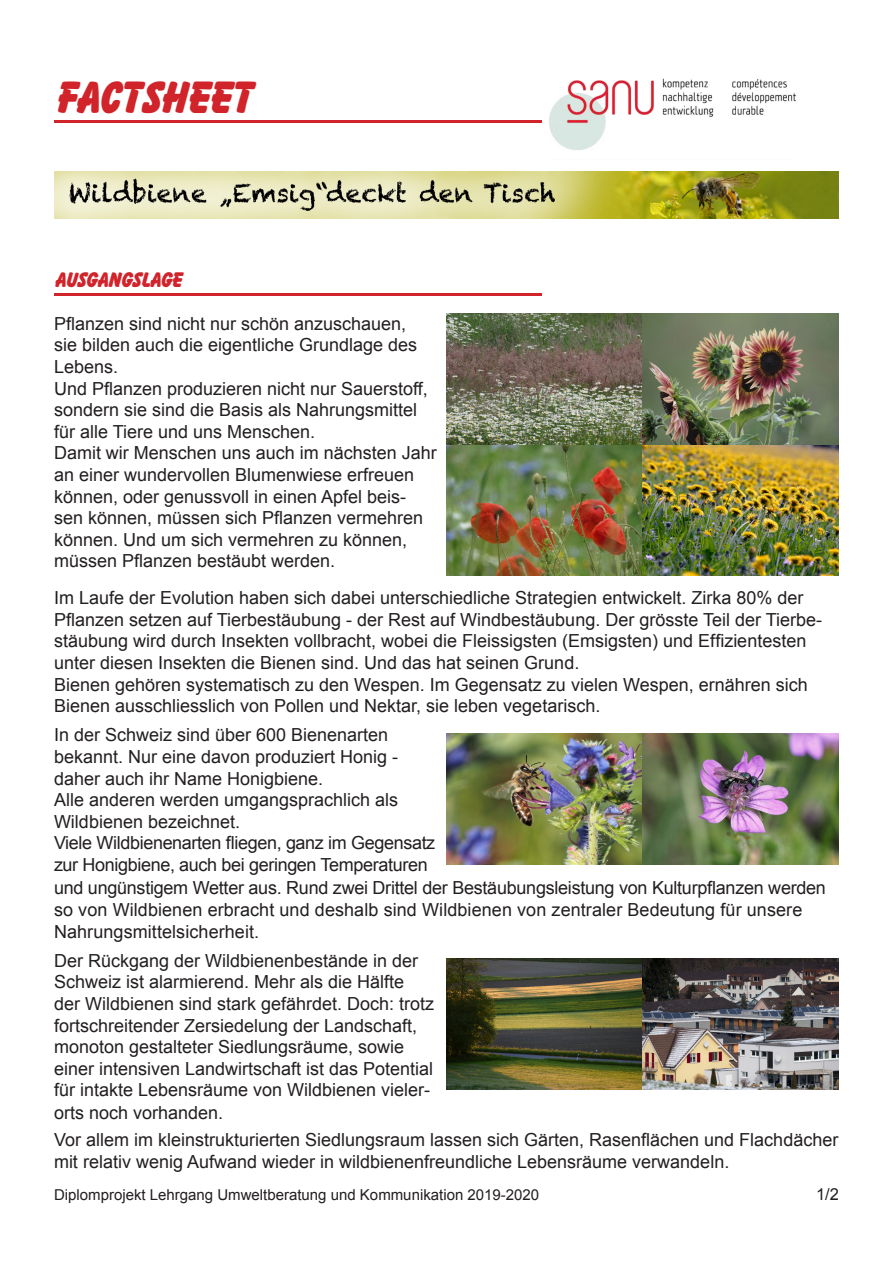
<style>
.page{position:relative;width:893px;height:1263px;background:#fff}
.page>*{position:absolute;margin:0;border:0;box-sizing:border-box;transform-origin:0 0}
.t1{font:45px "BA10";color:#d1232a}
.t2{font:21px "BA10";color:#d1232a}
.t3{font:18px/21.6px "Arial";color:#231f20}
.t4{font:18px/21.6px "Arial";letter-spacing:-.02em;color:#231f20}
.t5{font:16.5px "Arial";color:#231f20}
.t6{font:15px "Arial";color:#231f20}
</style>
<div class="page">
<img style="left:54px;top:171px;width:785px;height:47px">
<img style="left:541px;top:78px;width:256px;height:72px">
<img style="left:446px;top:314px;width:393px;height:261px">
<img style="left:446px;top:733px;width:393px;height:131px">
<img style="left:446px;top:959px;width:393px;height:131px">
<hr style="left:54px;top:121px;width:487px;height:2px;background:#d1232a">
<hr style="left:54px;top:293px;width:487px;height:3px;background:#d1232a">
<p class="t1" style="left:54px;top:70px;width:198px">FACTSHEET</p>
<p class="t2" style="left:54px;top:267px;width:129px">AUSGANGSLAGE</p>
<p class="t3" style="left:54px;top:313px;width:365px">Pflanzen sind nicht nur schön anzuschauen, sie bilden auch die eigentliche Grundlage des<br>Lebens.</p>
<p class="t3" style="left:54px;top:378px;width:375px">Und Pflanzen produzieren nicht nur Sauerstoff,</p>
<p class="t3" style="left:54px;top:399px;width:365px">sondern sie sind die Basis als Nahrungsmittel für alle Tiere und uns Menschen.</p>
<p class="t3" style="left:54px;top:442px;width:384px">Damit wir Menschen uns auch im nächsten Jahr an einer wundervollen Blumenwiese erfreuen können, oder genussvoll in einen Apfel beis&shy;sen können, müssen sich Pflanzen vermehren können. Und um sich vermehren zu können, müssen Pflanzen bestäubt werden.</p>
<p class="t3" style="left:54px;top:587px;width:770px">Im Laufe der Evolution haben sich dabei unterschiedliche Strategien entwickelt. Zirka 80% der Pflanzen setzen auf Tierbestäubung - der Rest auf Windbestäubung. Der grösste Teil der Tierbe&shy;stäubung wird durch Insekten vollbracht, wobei die Fleissigsten (Emsigsten) und Effizientesten unter diesen Insekten die Bienen sind. Und das hat seinen Grund.</p>
<p class="t3" style="left:54px;top:674px;width:755px">Bienen gehören systematisch zu den Wespen. Im Gegensatz zu vielen Wespen, ernähren sich<br>Bienen ausschliesslich von Pollen und Nektar, sie leben vegetarisch.</p>
<p class="t3" style="left:54px;top:724px;width:336px">In der Schweiz sind über 600 Bienenarten</p>
<p class="t3" style="left:54px;top:746px;width:346px">bekannt. Nur eine davon produziert Honig -</p>
<p class="t3" style="left:54px;top:768px;width:271px">daher auch ihr Name Honigbiene.</p>
<p class="t3" style="left:54px;top:789px;width:346px">Alle anderen werden umgangsprachlich als<br>Wildbienen bezeichnet.</p>
<p class="t4" style="left:54px;top:832px;width:383px">Viele Wildbienenarten fliegen, ganz im Gegensatz zur Honigbiene, auch bei geringen Temperaturen</p>
<p class="t3" style="left:54px;top:877px;width:773px">und ungünstigem Wetter aus. Rund zwei Drittel der Bestäubungsleistung von Kulturpflanzen werden so von Wildbienen erbracht und deshalb sind Wildbienen von zentraler Bedeutung für unsere<br>Nahrungsmittelsicherheit.</p>
<p class="t3" style="left:54px;top:950px;width:382px">Der Rückgang der Wildbienenbestände in der Schweiz ist alarmierend. Mehr als die Hälfte der Wildbienen sind stark gefährdet. Doch: trotz fortschreitender Zersiedelung der Landschaft, monoton gestalteter Siedlungsräume, sowie einer intensiven Landwirtschaft ist das Potential für intakte Lebensräume von Wildbienen vieler-</p>
<p class="t3" style="left:54px;top:1102px;width:171px">orts noch vorhanden.</p>
<p class="t3" style="left:54px;top:1129px;width:786px">Vor allem im kleinstrukturierten Siedlungsraum lassen sich Gärten, Rasenflächen und Flachdächer mit relativ wenig Aufwand wieder in wildbienenfreundliche Lebensräume verwandeln.</p>
<p class="t6" style="left:54px;top:1184px;width:487px">Diplomprojekt Lehrgang Umweltberatung und Kommunikation 2019-2020</p>
<p class="t5" style="left:816px;top:1183px;width:24px">1/2</p>
</div>
